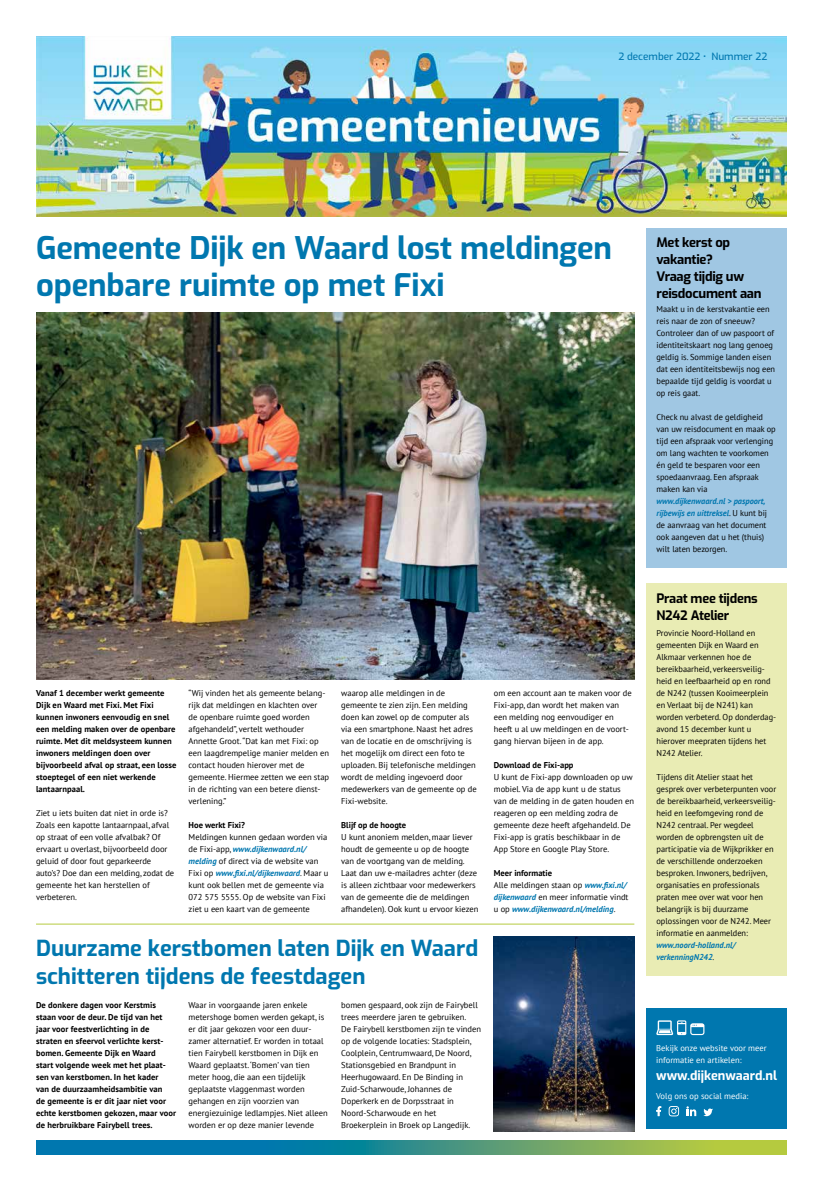
<style>
.page{position:relative;width:823px;height:1191px;background:#fff}
.page>*{position:absolute;margin:0;border:0;box-sizing:border-box;transform-origin:0 0}
.t1{font:700 31px/37px "Exo";letter-spacing:-.005em;color:#0077af}
.t2{font:700 22px/28px "Exo";color:#0077af}
.t3{font:700 13px/17px "Exo";letter-spacing:-.02em;color:#000}
.t4{font:700 12.7px "Exo";color:#fff}
.t5{font:500 10px "Exo";color:#0077af}
.t6{font:8.5px/12px "PT Sans";color:#000}
.t7{font:700 8.5px/12px "PT Sans";letter-spacing:.01em;color:#000}
.t8{font:italic 700 8.5px/12px "PT Sans";color:#0077af}
.t9{font:8.5px/12px "PT Sans";color:#fff}
.s1{font-weight:700;font-style:italic;color:#0077af}
.s2{font-style:normal;color:#000}
.s3{font-weight:400;font-style:normal;color:#000}
</style>
<div class="page">
<img style="left:37px;top:36px;width:748px;height:180px">
<svg style="left:36px;top:1140px;width:750px;height:15px;background:#439583"></svg>
<hr style="left:36px;top:923px;width:598px;height:1px;background:#b5ca3f">
<div style="left:646px;top:1008px;width:140px;height:120px;background:#0077af"></div>
<svg style="left:656px;top:1020px;width:48px;height:15px"></svg>
<svg style="left:668px;top:1106px;width:10px;height:10px"></svg>
<svg style="left:686px;top:1106px;width:9px;height:10px"></svg>
<svg style="left:703px;top:1108px;width:9px;height:8px"></svg>
<svg style="left:656px;top:1106px;width:4px;height:10px"></svg>
<div style="left:646px;top:583px;width:140px;height:392px;background:#e9ecb4"></div>
<div style="left:646px;top:228px;width:140px;height:339px;background:#a0c7e3"></div>
<img style="left:36px;top:312px;width:598px;height:368px">
<img style="left:493px;top:936px;width:141px;height:195px">
<p class="t5" style="left:618px;top:49px;width:150px">2 december 2022 • Nummer 22</p>
<h1 class="t1" style="left:36px;top:228px;width:577px">Gemeente Dijk en Waard lost meldingen openbare ruimte op met Fixi</h1>
<h3 class="t3" style="left:656px;top:233px;width:106px">Met kerst op vakantie?<br>Vraag tijdig uw reisdocument aan</h3>
<p class="t6" style="left:656px;top:303px;width:120px">Maakt u in de kerstvakantie een reis naar de zon of sneeuw?<br>Controleer dan of uw paspoort of identiteitskaart nog lang genoeg geldig is. Sommige landen eisen dat een identiteitsbewijs nog een bepaalde tijd geldig is voordat u op reis gaat.</p>
<p class="t6" style="left:656px;top:411px;width:121px">Check nu alvast de geldigheid van uw reisdocument en maak op tijd een afspraak voor verlenging om lang wachten te voorkomen én geld te besparen voor een spoedaanvraag. Een afspraak maken kan via</p>
<p class="t6" style="left:656px;top:495px;width:112px"><span class="s1">www.dijkenwaard.nl &gt; paspoort, rijbewijs en uittreksel</span>. U kunt bij de aanvraag van het document ook aangeven dat u het (thuis) wilt laten bezorgen.</p>
<h3 class="t3" style="left:656px;top:589px;width:102px">Praat mee tijdens<br>N242 Atelier</h3>
<p class="t7" style="left:36px;top:687px;width:142px">Vanaf 1 december werkt gemeente<br>Dijk en Waard met Fixi. Met Fixi kunnen inwoners eenvoudig en snel een melding maken over de openbare ruimte. Met dit meldsysteem kunnen inwoners meldingen doen over bijvoorbeeld afval op straat, een losse stoeptegel of een niet werkende lantaarnpaal.</p>
<p class="t6" style="left:36px;top:807px;width:140px">Ziet u iets buiten dat niet in orde is?<br>Zoals een kapotte lantaarnpaal, afval op straat of een volle afvalbak? Of ervaart u overlast, bijvoorbeeld door geluid of door fout geparkeerde auto’s? Doe dan een melding, zodat de gemeente het kan herstellen of verbeteren.</p>
<p class="t6" style="left:188px;top:687px;width:142px">“Wij vinden het als gemeente belang&shy;rijk dat meldingen en klachten over<br>de openbare ruimte goed worden afgehandeld”, vertelt wethouder<br>Annette Groot. “Dat kan met Fixi: op een laagdrempelige manier melden en contact houden hierover met de gemeente. Hiermee zetten we een stap in de richting van een betere dienst&shy;verlening.”</p>
<p class="t7" style="left:188px;top:819px;width:58px">Hoe werkt Fixi?</p>
<p class="t6" style="left:188px;top:831px;width:141px">Meldingen kunnen gedaan worden via de Fixi-app, <span class="s1">www.dijkenwaard.nl/ melding</span> of direct via de website van Fixi op <span class="s1">www.fixi.nl/dijkenwaard</span>. Maar u kunt ook bellen met de gemeente via 072 575 5555. Op de website van Fixi ziet u een kaart van de gemeente</p>
<p class="t6" style="left:341px;top:687px;width:137px">waarop alle meldingen in de gemeente te zien zijn. Een melding doen kan zowel op de computer als via een smartphone. Naast het adres van de locatie en de omschrijving is het mogelijk om direct een foto te uploaden. Bij telefonische meldingen wordt de melding ingevoerd door medewerkers van de gemeente op de<br>Fixi-website.</p>
<p class="t7" style="left:341px;top:819px;width:66px">Blijf op de hoogte</p>
<p class="t6" style="left:341px;top:831px;width:139px">U kunt anoniem melden, maar liever houdt de gemeente u op de hoogte van de voortgang van de melding.<br>Laat dan uw e-mailadres achter (deze is alleen zichtbaar voor medewerkers van de gemeente die de meldingen afhandelen). Ook kunt u ervoor kiezen</p>
<h2 class="t2" style="left:36px;top:932px;width:443px">Duurzame kerstbomen laten Dijk en Waard schitteren tijdens de feestdagen</h2>
<p class="t7" style="left:36px;top:999px;width:141px">De donkere dagen voor Kerstmis staan voor de deur. De tijd van het jaar voor feestverlichting in de straten en sfeervol verlichte kerst&shy;bomen. Gemeente Dijk en Waard<br>start volgende week met het plaat&shy;sen van kerstbomen. In het kader<br>van de duurzaamheidsambitie van<br>de gemeente is er dit jaar niet voor echte kerstbomen gekozen, maar voor de herbruikbare Fairybell trees.</p>
<p class="t6" style="left:188px;top:999px;width:140px">Waar in voorgaande jaren enkele metershoge bomen werden gekapt, is er dit jaar gekozen voor een duur&shy;zamer alternatief. Er worden in totaal tien Fairybell kerstbomen in Dijk en Waard geplaatst. ‘Bomen’ van tien meter hoog, die aan een tijdelijk geplaatste vlaggenmast worden gehangen en zijn voorzien van energiezuinige ledlampjes. Niet alleen worden er op deze manier levende</p>
<p class="t6" style="left:341px;top:999px;width:141px">bomen gespaard, ook zijn de Fairybell trees meerdere jaren te gebruiken.<br>De Fairybell kerstbomen zijn te vinden op de volgende locaties: Stadsplein, Coolplein, Centrumwaard, De Noord, Stationsgebied en Brandpunt in Heerhugowaard. En De Binding in Zuid-Scharwoude, Johannes de Doperkerk en de Dorpsstraat in Noord-Scharwoude en het Broekerplein in Broek op Langedijk.</p>
<p class="t6" style="left:493px;top:687px;width:139px">om een account aan te maken voor de<br>Fixi-app, dan wordt het maken van een melding nog eenvoudiger en heeft u al uw meldingen en de voort&shy;gang hiervan bijeen in de app.</p>
<p class="t7" style="left:493px;top:759px;width:81px">Download de Fixi-app</p>
<p class="t6" style="left:493px;top:771px;width:142px">U kunt de Fixi-app downloaden op uw mobiel. Via de app kunt u de status van de melding in de gaten houden en reageren op een melding zodra de gemeente deze heeft afgehandeld. De Fixi-app is gratis beschikbaar in de App Store en Google Play Store.</p>
<p class="t8" style="left:493px;top:867px;width:136px"><span class="s2">Meer informatie<br></span><span class="s3">Alle meldingen staan op</span> www.fixi.nl/ dijkenwaard <span class="s3">en meer informatie vindt u op</span> www.dijkenwaard.nl/melding<span class="s3">.</span></p>
<p class="t6" style="left:656px;top:627px;width:121px">Provincie Noord-Holland en gemeenten Dijk en Waard en<br>Alkmaar verkennen hoe de bereikbaarheid, verkeersveilig&shy;heid en leefbaarheid op en rond de N242 (tussen Kooimeerplein en Verlaat bij de N241) kan worden verbeterd. Op donderdag&shy;avond 15 december kunt u hierover meepraten tijdens het<br>N242 Atelier.</p>
<p class="t6" style="left:656px;top:771px;width:121px">Tijdens dit Atelier staat het gesprek over verbeterpunten voor de bereikbaarheid, verkeersveilig&shy;heid en leefomgeving rond de<br>N242 centraal. Per wegdeel worden de opbrengsten uit de participatie via de Wijkprikker en de verschillende onderzoeken besproken. Inwoners, bedrijven, organisaties en professionals praten mee over wat voor hen belangrijk is bij duurzame oplossingen voor de N242. Meer informatie en aanmelden:</p>
<p class="t8" style="left:656px;top:939px;width:81px">www.noord-holland.nl/ verkenningN242<span class="s3">.</span></p>
<p class="t9" style="left:656px;top:1041px;width:112px">Bekijk onze website voor meer informatie en artikelen:</p>
<p class="t9" style="left:656px;top:1089px;width:94px">Volg ons op social media:</p>
<h3 class="t4" style="left:656px;top:1066px;width:122px">www.dijkenwaard.nl</h3>
</div>
